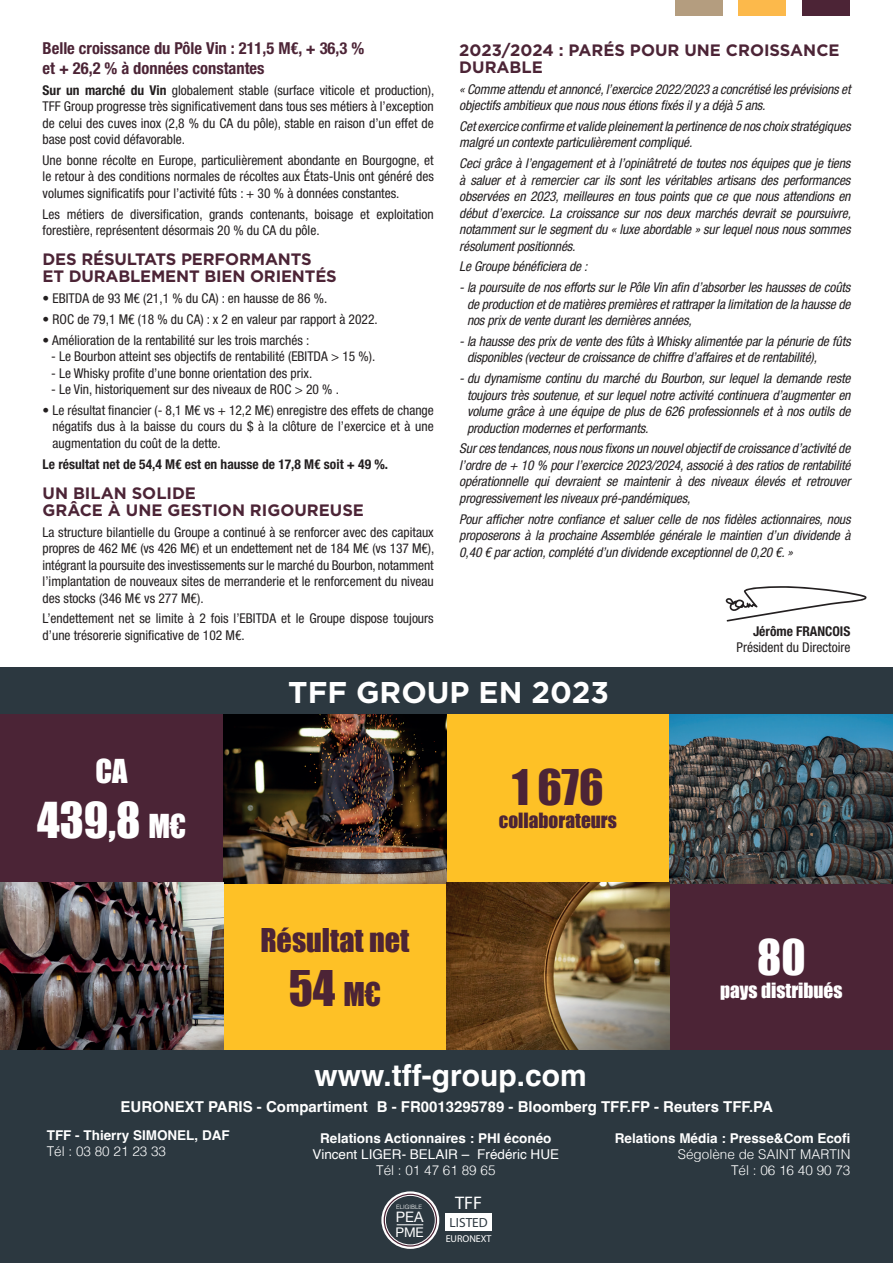
<style>
.page{position:relative;width:893px;height:1263px;background:#fff}
.page>*{position:absolute;margin:0;border:0;box-sizing:border-box;transform-origin:0 0}
.t1{font:45.45px "Impact";color:#fff}
.t2{font:45.15px "Impact";color:#4c2436}
.t3{font:45.15px "Impact";color:#fff}
.t4{font:30.3px "Impact";color:#fff}
.t5{font:30.15px "Impact";color:#4c2436}
.t6{font:700 30px "Helvetica";color:#fff}
.t7{font:700 30px "Gotham";color:#fff}
.t8{font:19.35px "Impact";color:#4c2436}
.t9{font:19.35px "Impact";color:#fff}
.t10{font:18.3px "Myriad Pro";color:#fff}
.t11{font:700 16.5px/17.2px "Gotham";color:#4c2436}
.t12{font:700 condensed 16.5px/19.5px "Helvetica Neue LT Std";color:#4c2436}
.t13{font:700 15px "Helvetica";color:#fff}
.t14{font:14.4px "Helvetica Neue";color:#fff}
.t15{font:italic condensed 13.5px/16.5px "Helvetica Neue LT Std";letter-spacing:-.01em;color:#231f20;text-align:justify}
.t16{font:condensed 13.5px/16.5px "Helvetica Neue LT Std";color:#231f20;text-align:justify}
.t17{font:700 13.5px "Helvetica";color:#fff}
.t18{font:300 13.5px/16.2px "Helvetica";color:#fff;text-align:right}
.t19{font:700 condensed 13.5px "Helvetica Neue LT Std";color:#231f20}
.t20{font:13.5px "Helvetica";color:#fff}
.t21{font:13.35px "Helvetica Neue";color:#fff}
.t22{font:13.2px "Myriad Pro";color:#2c3840}
.t23{font:9.9px "Myriad Pro";color:#fff}
.t24{font:300 6px "Helvetica";color:#fff}
.s1{font-weight:700}
.s2{font-size:30.3px}
.s3{font-size:30.15px}
</style>
<div class="page">
<div style="left:0;top:668px;width:893px;height:46px;background:#2c3840"></div>
<div style="left:0;top:714px;width:223px;height:169px;background:#4b2436"></div>
<div style="left:446px;top:714px;width:224px;height:169px;background:#fec126"></div>
<div style="left:223px;top:883px;width:223px;height:169px;background:#fec126"></div>
<div style="left:670px;top:883px;width:223px;height:169px;background:#4c2436"></div>
<img style="left:223px;top:714px;width:223px;height:169px">
<img style="left:0;top:883px;width:223px;height:168px">
<img style="left:670px;top:714px;width:223px;height:169px">
<img style="left:446px;top:883px;width:224px;height:168px">
<div style="left:0;top:1051px;width:893px;height:212px;background:#2c3840"></div>
<div style="left:675px;top:0;width:47px;height:15px;background:#b49d7f"></div>
<div style="left:739px;top:0;width:47px;height:15px;background:#fcb94b"></div>
<div style="left:802px;top:0;width:47px;height:15px;background:#4c2436"></div>
<svg style="left:726px;top:586px;width:141px;height:35px"></svg>
<svg style="left:383px;top:1192px;width:55px;height:56px"></svg>
<div style="left:381px;top:1191px;width:58px;height:58px;border:2px solid #fff;border-radius:50%"></div>
<div style="left:385px;top:1195px;width:50px;height:50px;background:#2c3840;border-radius:50%"></div>
<div style="left:385px;top:1195px;width:51px;height:50px;border:1px solid #fff;border-radius:50%"></div>
<div style="left:445px;top:1214px;width:47px;height:17px;background:#fff"></div>
<svg style="left:397px;top:1224px;width:26px;height:1px"></svg>
<p class="t12" style="left:43px;top:38px;width:323px">Belle croissance du Pôle Vin : 211,5 M€, + 36,3 % et + 26,2 % à données constantes</p>
<p class="t16" style="left:43px;top:81px;width:393px"><span class="s1">Sur un marché du Vin</span> globalement stable (surface viticole et production), TFF Group progresse très significativement dans tous ses métiers à l’exception de celui des cuves inox (2,8 % du CA du pôle), stable en raison d’un effet de base post covid défavorable.</p>
<p class="t16" style="left:43px;top:152px;width:393px">Une bonne récolte en Europe, particulièrement abondante en Bourgogne, et le retour à des conditions normales de récoltes aux États-Unis ont généré des volumes significatifs pour l’activité fûts : + 30 % à données constantes.</p>
<p class="t16" style="left:43px;top:205px;width:393px">Les métiers de diversification, grands contenants, boisage et exploitation forestière, représentent désormais 20 % du CA du pôle.</p>
<p class="t11" style="left:43px;top:250px;width:296px">DES RÉSULTATS PERFORMANTS<br>ET DURABLEMENT BIEN ORIENTÉS</p>
<p class="t16" style="left:43px;top:290px;width:286px">• EBITDA de 93 M€ (21,1 % du CA) : en hausse de 86 %.</p>
<p class="t16" style="left:43px;top:311px;width:337px">• ROC de 79,1 M€ (18 % du CA) : x 2 en valeur par rapport à 2022.</p>
<p class="t16" style="left:43px;top:331px;width:268px">• Amélioration de la rentabilité sur les trois marchés :</p>
<p class="t16" style="left:51px;top:348px;width:326px">- Le Bourbon atteint ses objectifs de rentabilité (EBITDA &gt; 15 %).</p>
<p class="t16" style="left:51px;top:364px;width:263px">- Le Whisky profite d’une bonne orientation des prix.</p>
<p class="t16" style="left:51px;top:381px;width:289px">- Le Vin, historiquement sur des niveaux de ROC &gt; 20 % .</p>
<p class="t16" style="left:53px;top:402px;width:383px;text-indent:-10px">• Le résultat financier (- 8,1 M€ vs + 12,2 M€) enregistre des effets de change négatifs dus à la baisse du cours du $ à la clôture de l’exercice et à une augmentation du coût de la dette.</p>
<p class="t19" style="left:43px;top:456px;width:347px">Le résultat net de 54,4 M€ est en hausse de 17,8 M€ soit + 49 %.</p>
<p class="t11" style="left:43px;top:484px;width:323px">UN BILAN SOLIDE<br>GRÂCE À UNE GESTION RIGOUREUSE</p>
<p class="t16" style="left:43px;top:523px;width:393px">La structure bilantielle du Groupe a continué à se renforcer avec des capitaux propres de 462 M€ (vs 426 M€) et un endettement net de 184 M€ (vs 137 M€), intégrant la poursuite des investissements sur le marché du Bourbon, notamment l’implantation de nouveaux sites de merranderie et le renforcement du niveau des stocks (346 M€ vs 277 M€).</p>
<p class="t16" style="left:43px;top:610px;width:393px">L’endettement net se limite à 2 fois l’EBITDA et le Groupe dispose toujours d’une trésorerie significative de 102 M€.</p>
<p class="t11" style="left:459px;top:41px;width:382px">2023/2024 : PARÉS POUR UNE CROISSANCE<br>DURABLE</p>
<p class="t15" style="left:459px;top:81px;width:393px">« Comme attendu et annoncé, l’exercice 2022/2023 a concrétisé les prévisions et objectifs ambitieux que nous nous étions fixés il y a déjà 5 ans.</p>
<p class="t15" style="left:459px;top:118px;width:393px">Cet exercice confirme et valide pleinement la pertinence de nos choix stratégiques malgré un contexte particulièrement compliqué.</p>
<p class="t15" style="left:459px;top:156px;width:393px">Ceci grâce à l’engagement et à l’opiniâtreté de toutes nos équipes que je tiens à saluer et à remercier car ils sont les véritables artisans des performances observées en 2023, meilleures en tous points que ce que nous attendions en début d’exercice. La croissance sur nos deux marchés devrait se poursuivre, notamment sur le segment du « luxe abordable » sur lequel nous nous sommes résolument positionnés.</p>
<p class="t15" style="left:459px;top:259px;width:130px">Le Groupe bénéficiera de :</p>
<p class="t15" style="left:467px;top:279px;width:385px;text-indent:-8px">- la poursuite de nos efforts sur le Pôle Vin afin d’absorber les hausses de coûts de production et de matières premières et rattraper la limitation de la hausse de nos prix de vente durant les dernières années,</p>
<p class="t15" style="left:467px;top:333px;width:385px;text-indent:-8px">- la hausse des prix de vente des fûts à Whisky alimentée par la pénurie de fûts disponibles (vecteur de croissance de chiffre d’affaires et de rentabilité),</p>
<p class="t15" style="left:467px;top:370px;width:385px;text-indent:-8px">- du dynamisme continu du marché du Bourbon, sur lequel la demande reste toujours très soutenue, et sur lequel notre activité continuera d’augmenter en volume grâce à une équipe de plus de 626 professionnels et à nos outils de production modernes et performants.</p>
<p class="t15" style="left:459px;top:441px;width:393px">Sur ces tendances, nous nous fixons un nouvel objectif de croissance d’activité de l’ordre de + 10 % pour l’exercice 2023/2024, associé à des ratios de rentabilité opérationnelle qui devraient se maintenir à des niveaux élevés et retrouver progressivement les niveaux pré-pandémiques,</p>
<p class="t15" style="left:459px;top:511px;width:393px">Pour afficher notre confiance et saluer celle de nos fidèles actionnaires, nous proposerons à la prochaine Assemblée générale le maintien d’un dividende à 0,40 € par action, complété d’un dividende exceptionnel de 0,20 €. »</p>
<p class="t19" style="left:753px;top:622px;width:99px">Jérôme FRANCOIS</p>
<p class="t16" style="left:736px;top:639px;width:115px">Président du Directoire</p>
<h3 class="t4" style="left:96px;top:748px;width:34px">CA</h3>
<h1 class="t1" style="left:37px;top:785px;width:151px">439,8 <span class="s2">M€</span></h1>
<h3 class="t7" style="left:288px;top:672px;width:322px">TFF GROUP EN 2023</h3>
<h3 class="t5" style="left:260px;top:917px;width:150px">Résultat net</h3>
<h2 class="t2" style="left:289px;top:954px;width:94px">54 <span class="s3">M€</span></h2>
<h2 class="t2" style="left:512px;top:752px;width:93px">1 676</h2>
<h3 class="t8" style="left:499px;top:806px;width:120px">collaborateurs</h3>
<h2 class="t3" style="left:757px;top:922px;width:50px">80</h2>
<h3 class="t9" style="left:720px;top:975px;width:124px">pays distribués</h3>
<h3 class="t6" style="left:315px;top:1057px;width:274px">www.tff-group.com</h3>
<p class="t13" style="left:120px;top:1097px;width:654px">EURONEXT PARIS - Compartiment B - FR0013295789 - Bloomberg TFF.FP - Reuters TFF.PA</p>
<p class="t17" style="left:47px;top:1126px;width:185px">TFF - Thierry SIMONEL, DAF</p>
<p class="t18" style="left:47px;top:1142px;width:121px">Tél : 03 80 21 23 33</p>
<p class="t17" style="left:320px;top:1130px;width:233px">Relations Actionnaires : PHI éconéo</p>
<p class="t20" style="left:313px;top:1144px;width:248px">Vincent LIGER- BELAIR – Frédéric HUE</p>
<p class="t18" style="left:376px;top:1161px;width:121px">Tél : 01 47 61 89 65</p>
<p class="t24" style="left:396px;top:1202px;width:28px">ELIGIBLE</p>
<p class="t14" style="left:396px;top:1207px;width:29px">PEA</p>
<p class="t21" style="left:395px;top:1223px;width:30px">PME</p>
<h3 class="t10" style="left:455px;top:1191px;width:29px">TFF</h3>
<p class="t22" style="left:450px;top:1214px;width:40px">LISTED</p>
<p class="t23" style="left:446px;top:1233px;width:47px">EURONEXT</p>
<p class="t17" style="left:615px;top:1130px;width:237px">Relations Média : Presse&amp;Com Ecofi</p>
<p class="t18" style="left:678px;top:1145px;width:174px">Ségolène de SAINT MARTIN<br>Tél : 06 16 40 90 73</p>
</div>
